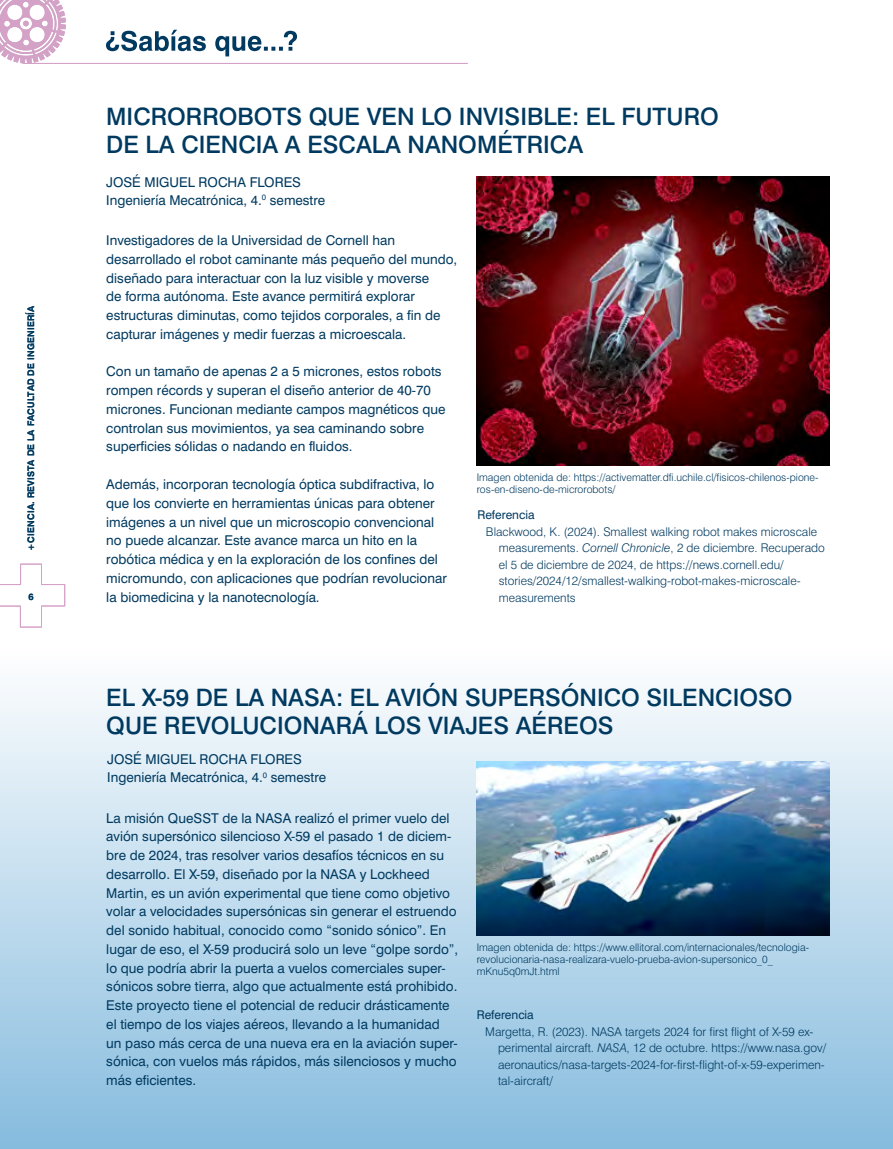
<style>
.page{position:relative;width:893px;height:1149px;background:#fff}
.page>*{position:absolute;margin:0;border:0;box-sizing:border-box;transform-origin:0 0}
.t1{font:500 24px/28.5px "Swiss 721";color:#003a60}
.t2{font:13.5px/18.8px "Swiss 721 Roman";color:#003a60}
.t3{font:300 12px/16.5px "Swiss 721";color:#003a60}
.t4{font:12px "Swiss 721 Roman";color:#003a60}
.t5{font:300 10.5px/12px "Swiss 721";color:#003a60}
.t6{font:700 9.15px "Swiss 721";color:#003a60}
.t7{font:700 9px "Swiss 721";letter-spacing:.02em;color:#003a60}
.s1{font-style:italic}
</style>
<div class="page">
<div style="left:0;top:651px;width:893px;height:497px;background:linear-gradient(to bottom,#fdfefe,#85bbde)"></div>
<img style="left:477px;top:176px;width:353px;height:289px">
<svg style="left:106px;top:30px;width:191px;height:26px"></svg>
<svg style="left:0;top:0;width:66px;height:63px"></svg>
<hr style="left:23px;top:63px;width:444px;height:1px;background:#d4a2c7">
<svg style="left:0;top:563px;width:65px;height:64px"></svg>
<img style="left:477px;top:760px;width:352px;height:174px">
<p class="t7" style="left:26px;top:550px;width:246px;rotate:-90deg">+CIENCIA. REVISTA DE LA FACULTAD DE INGENIERÍA</p>
<p class="t6" style="left:28px;top:590px;width:7px">6</p>
<h1 class="t1" style="left:106px;top:102px;width:614px">MICRORROBOTS QUE VEN LO INVISIBLE: EL FUTURO<br>DE LA CIENCIA A ESCALA NANOMÉTRICA</h1>
<p class="t2" style="left:106px;top:173px;width:220px;line-height:18px">JOSÉ MIGUEL ROCHA FLORES<br>Ingeniería Mecatrónica, 4.<sup>0</sup> semestre</p>
<p class="t2" style="left:106px;top:231px;width:352px">Investigadores de la Universidad de Cornell han desarrollado el robot caminante más pequeño del mundo, diseñado para interactuar con la luz visible y moverse<br>de forma autónoma. Este avance permitirá explorar estructuras diminutas, como tejidos corporales, a fin de capturar imágenes y medir fuerzas a microescala.</p>
<p class="t2" style="left:106px;top:362px;width:341px">Con un tamaño de apenas 2 a 5 micrones, estos robots rompen récords y superan el diseño anterior de 40-70 micrones. Funcionan mediante campos magnéticos que controlan sus movimientos, ya sea caminando sobre superficies sólidas o nadando en fluidos.</p>
<p class="t2" style="left:106px;top:474px;width:342px">Además, incorporan tecnología óptica subdifractiva, lo que los convierte en herramientas únicas para obtener imágenes a un nivel que un microscopio convencional no puede alcanzar. Este avance marca un hito en la robótica médica y en la exploración de los confines del micromundo, con aplicaciones que podrían revolucionar la biomedicina y la nanotecnología.</p>
<p class="t5" style="left:477px;top:471px;width:343px">Imagen obtenida de: https://activematter.dfi.uchile.cl/fisicos-chilenos-pione&shy;ros-en-diseno-de-microrobots/</p>
<p class="t4" style="left:477px;top:507px;width:59px">Referencia</p>
<p class="t3" style="left:499px;top:522px;width:328px;text-indent:-13px">Blackwood, K. (2024). Smallest walking robot makes microscale measurements. <span class="s1">Cornell Chronicle</span>, 2 de diciembre. Recuperado el 5 de diciembre de 2024, de https://news.cornell.edu/ stories/2024/12/smallest-walking-robot-makes-microscale&shy;measurements</p>
<h1 class="t1" style="left:106px;top:682px;width:688px">EL X-59 DE LA NASA: EL AVIÓN SUPERSÓNICO SILENCIOSO<br>QUE REVOLUCIONARÁ LOS VIAJES AÉREOS</h1>
<p class="t2" style="left:107px;top:750px;width:220px;line-height:18px">JOSÉ MIGUEL ROCHA FLORES<br>Ingeniería Mecatrónica, 4.<sup>0</sup> semestre</p>
<p class="t2" style="left:106px;top:808px;width:353px">La misión QueSST de la NASA realizó el primer vuelo del avión supersónico silencioso X-59 el pasado 1 de diciem&shy;bre de 2024, tras resolver varios desafíos técnicos en su desarrollo. El X-59, diseñado por la NASA y Lockheed Martin, es un avión experimental que tiene como objetivo volar a velocidades supersónicas sin generar el estruendo del sonido habitual, conocido como “sonido sónico”. En lugar de eso, el X-59 producirá solo un leve “golpe sordo”, lo que podría abrir la puerta a vuelos comerciales super&shy;sónicos sobre tierra, algo que actualmente está prohibido.<br>Este proyecto tiene el potencial de reducir drásticamente el tiempo de los viajes aéreos, llevando a la humanidad un paso más cerca de una nueva era en la aviación super&shy;sónica, con vuelos más rápidos, más silenciosos y mucho más eficientes.</p>
<p class="t5" style="left:477px;top:940px;width:334px">Imagen obtenida de: https://www.ellitoral.com/internacionales/tecnologia&shy;revolucionaria-nasa-realizara-vuelo-prueba-avion-supersonico_0_ mKnu5q0mJt.html</p>
<p class="t4" style="left:477px;top:1007px;width:59px">Referencia</p>
<p class="t3" style="left:498px;top:1022px;width:330px;text-indent:-13px">Margetta, R. (2023). NASA targets 2024 for first flight of X-59 ex&shy;perimental aircraft. <span class="s1">NASA</span>, 12 de octubre. https://www.nasa.gov/ aeronautics/nasa-targets-2024-for-first-flight-of-x-59-experimen&shy;tal-aircraft/</p>
</div>
